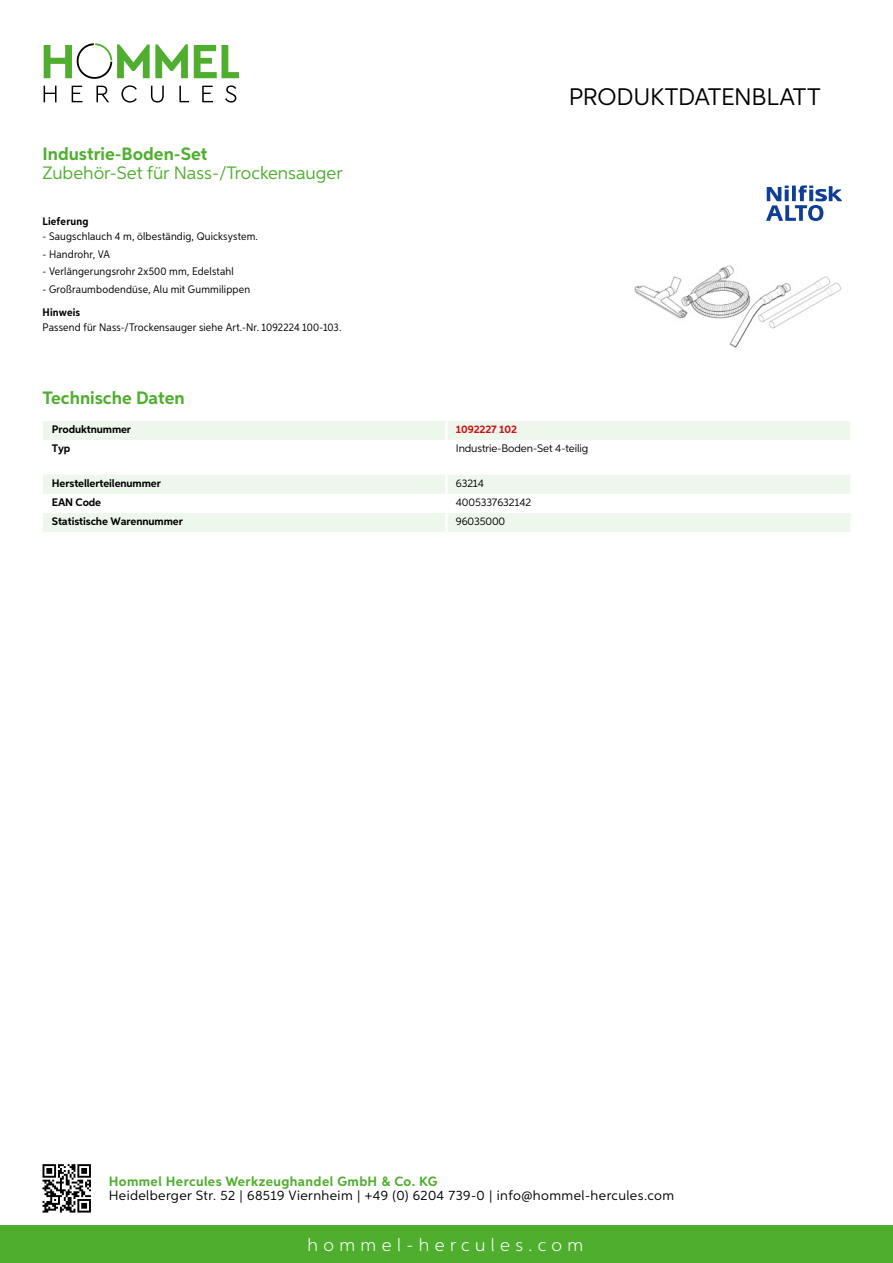
<style>
.page{position:relative;width:893px;height:1263px;background:#fff}
.page>*{position:absolute;margin:0;border:0;box-sizing:border-box;transform-origin:0 0}
.t1{font:24px "Aspira";letter-spacing:-.01em;color:#000}
.t2{font:700 18px "Aspira";color:#50ae2f}
.t3{font:18px "Aspira";color:#50ae2f}
.t4{font:300 18px "Aspira";letter-spacing:.3em;color:#fff}
.t5{font:13.5px "Aspira";letter-spacing:.03em;color:#000}
.t6{font:700 13.5px "Aspira";letter-spacing:.03em;color:#50ae2f}
.t7{font:10.95px "Aspira Nar";letter-spacing:.015em;color:#000}
.t8{font:700 10.95px "Aspira";letter-spacing:-.01em;color:#000}
.t9{font:10.95px "Aspira";letter-spacing:-.01em;color:#000}
.t10{font:700 10.95px "Aspira Nar";letter-spacing:.015em;color:#000}
.t11{font:700 10.95px "Aspira";letter-spacing:-.01em;color:#cd1013}
</style>
<div class="page">
<div style="left:0;top:1226px;width:893px;height:37px;background:#50ae2f"></div>
<svg style="left:43px;top:1164px;width:48px;height:48px"></svg>
<svg style="left:194px;top:45px;width:45px;height:33px"></svg>
<svg style="left:44px;top:43px;width:144px;height:36px"></svg>
<svg style="left:44px;top:86px;width:13px;height:16px"></svg>
<svg style="left:72px;top:86px;width:10px;height:16px"></svg>
<svg style="left:96px;top:86px;width:13px;height:16px"></svg>
<svg style="left:121px;top:85px;width:16px;height:18px"></svg>
<svg style="left:151px;top:86px;width:13px;height:17px"></svg>
<svg style="left:179px;top:86px;width:10px;height:16px"></svg>
<svg style="left:202px;top:86px;width:11px;height:16px"></svg>
<svg style="left:225px;top:85px;width:11px;height:18px"></svg>
<div style="left:43px;top:421px;width:807px;height:19px;background:#eef7eb"></div>
<svg style="left:43px;top:475px;width:807px;height:57px"></svg>
<hr style="left:445px;top:513px;width:3px;height:19px;background:#fff">
<img style="left:634px;top:265px;width:208px;height:83px">
<svg style="left:766px;top:185px;width:76px;height:36px"></svg>
<h2 class="t2" style="left:43px;top:142px;width:166px">Industrie-Boden-Set</h2>
<h2 class="t3" style="left:43px;top:162px;width:302px">Zubehör-Set für Nass-/Trockensauger</h2>
<p class="t10" style="left:43px;top:214px;width:47px">Lieferung</p>
<p class="t7" style="left:43px;top:230px;width:217px">- Saugschlauch 4 m, ölbeständig, Quicksystem.</p>
<p class="t7" style="left:43px;top:247px;width:69px">- Handrohr, VA</p>
<p class="t7" style="left:43px;top:265px;width:193px">- Verlängerungsrohr 2x500 mm, Edelstahl</p>
<p class="t7" style="left:43px;top:282px;width:209px">- Großraumbodendüse, Alu mit Gummilippen</p>
<p class="t10" style="left:43px;top:305px;width:39px">Hinweis</p>
<p class="t7" style="left:43px;top:321px;width:300px">Passend für Nass-/Trockensauger siehe Art.-Nr. 1092224 100-103.</p>
<h1 class="t1" style="left:569px;top:82px;width:253px">Produktdatenblatt</h1>
<h2 class="t2" style="left:43px;top:387px;width:144px">Technische Daten</h2>
<p class="t8" style="left:52px;top:422px;width:81px">Produktnummer</p>
<p class="t11" style="left:456px;top:422px;width:63px">1092227 102</p>
<p class="t8" style="left:52px;top:442px;width:20px">Typ</p>
<p class="t9" style="left:456px;top:442px;width:134px">Industrie-Boden-Set 4-teilig</p>
<p class="t8" style="left:52px;top:476px;width:111px">Herstellerteilenummer</p>
<p class="t9" style="left:456px;top:476px;width:30px">63214</p>
<p class="t8" style="left:52px;top:495px;width:51px">EAN Code</p>
<p class="t9" style="left:456px;top:495px;width:77px">4005337632142</p>
<p class="t8" style="left:52px;top:514px;width:132px">Statistische Warennummer</p>
<p class="t9" style="left:456px;top:514px;width:51px">96035000</p>
<p class="t6" style="left:109px;top:1172px;width:330px">Hommel Hercules Werkzeughandel GmbH &amp; Co. KG</p>
<p class="t5" style="left:109px;top:1187px;width:567px">Heidelberger Str. 52 | 68519 Viernheim | +49 (0) 6204 739-0 | info@hommel-hercules.com</p>
<h2 class="t4" style="left:307px;top:1234px;width:277px">hommel-hercules.com</h2>
</div>
